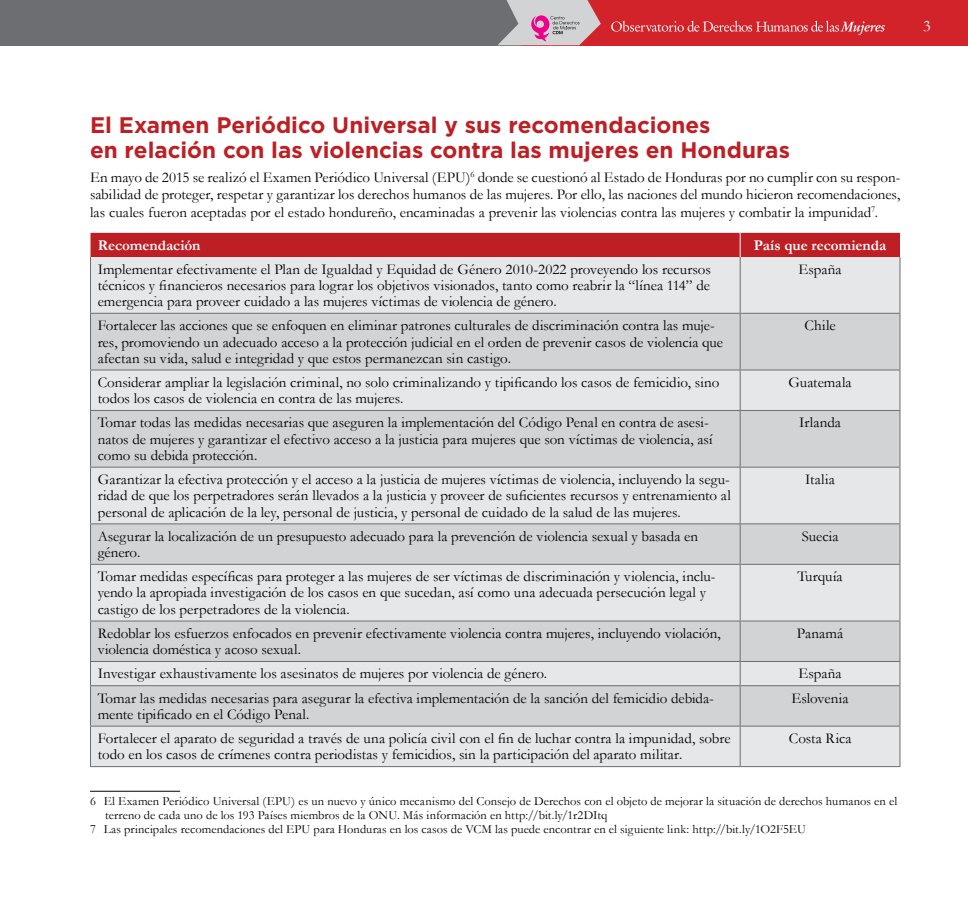
<style>
.page{position:relative;width:968px;height:900px;background:#fff}
.page>*{position:absolute;margin:0;border:0;box-sizing:border-box;transform-origin:0 0}
.t1{font:700 22.5px/25px "Gotham";color:#be1f24}
.t2{font:16.25px "Garamond";color:#fff}
.t3{font:15px/16.2px "Garamond";color:#000}
.t4{font:700 15px "Garamond";color:#fff}
.t5{font:12.5px "Garamond";letter-spacing:.005em;color:#000}
</style>
<div class="page">
<div style="left:0;top:0;width:968px;height:45px;background:#d2232a"></div>
<div style="left:0;top:0;width:520px;height:45px;background:#6d6e71"></div>
<svg style="left:611px;top:21px;width:273px;height:14px"></svg>
<svg style="left:498px;top:0;width:103px;height:45px"></svg>
<div style="left:91px;top:257px;width:808px;height:509px;background:#e6e7e8"></div>
<svg style="left:91px;top:314px;width:808px;height:412px;background:#d9dadb"></svg>
<hr style="left:90px;top:257px;width:1px;height:56px;background:#6d6e71">
<hr style="left:739px;top:257px;width:1px;height:56px;background:#6d6e71">
<hr style="left:899px;top:257px;width:1px;height:56px;background:#6d6e71">
<hr style="left:90px;top:313px;width:650px;height:1px;background:#6d6e71">
<hr style="left:90px;top:314px;width:1px;height:56px;background:#6d6e71">
<hr style="left:740px;top:313px;width:160px;height:1px;background:#6d6e71">
<hr style="left:739px;top:314px;width:1px;height:56px;background:#6d6e71">
<hr style="left:899px;top:314px;width:1px;height:56px;background:#6d6e71">
<hr style="left:90px;top:370px;width:650px;height:1px;background:#6d6e71">
<hr style="left:90px;top:370px;width:1px;height:40px;background:#6d6e71">
<hr style="left:740px;top:370px;width:160px;height:1px;background:#6d6e71">
<hr style="left:739px;top:370px;width:1px;height:40px;background:#6d6e71">
<hr style="left:899px;top:370px;width:1px;height:40px;background:#6d6e71">
<hr style="left:90px;top:410px;width:650px;height:1px;background:#6d6e71">
<hr style="left:90px;top:411px;width:1px;height:56px;background:#6d6e71">
<hr style="left:740px;top:410px;width:160px;height:1px;background:#6d6e71">
<hr style="left:739px;top:411px;width:1px;height:56px;background:#6d6e71">
<hr style="left:899px;top:411px;width:1px;height:56px;background:#6d6e71">
<hr style="left:90px;top:467px;width:650px;height:1px;background:#6d6e71">
<hr style="left:90px;top:468px;width:1px;height:55px;background:#6d6e71">
<hr style="left:740px;top:467px;width:160px;height:1px;background:#6d6e71">
<hr style="left:739px;top:468px;width:1px;height:55px;background:#6d6e71">
<hr style="left:899px;top:468px;width:1px;height:55px;background:#6d6e71">
<hr style="left:90px;top:523px;width:650px;height:1px;background:#6d6e71">
<hr style="left:90px;top:524px;width:1px;height:40px;background:#6d6e71">
<hr style="left:740px;top:523px;width:160px;height:1px;background:#6d6e71">
<hr style="left:739px;top:524px;width:1px;height:40px;background:#6d6e71">
<hr style="left:899px;top:524px;width:1px;height:40px;background:#6d6e71">
<hr style="left:90px;top:564px;width:650px;height:1px;background:#6d6e71">
<hr style="left:90px;top:565px;width:1px;height:56px;background:#6d6e71">
<hr style="left:740px;top:564px;width:160px;height:1px;background:#6d6e71">
<hr style="left:739px;top:565px;width:1px;height:56px;background:#6d6e71">
<hr style="left:899px;top:565px;width:1px;height:56px;background:#6d6e71">
<hr style="left:90px;top:621px;width:650px;height:1px;background:#6d6e71">
<hr style="left:90px;top:622px;width:1px;height:39px;background:#6d6e71">
<hr style="left:740px;top:621px;width:160px;height:1px;background:#6d6e71">
<hr style="left:739px;top:622px;width:1px;height:39px;background:#6d6e71">
<hr style="left:899px;top:622px;width:1px;height:39px;background:#6d6e71">
<hr style="left:90px;top:661px;width:650px;height:1px;background:#6d6e71">
<svg style="left:90px;top:662px;width:1px;height:23px"></svg>
<hr style="left:740px;top:661px;width:160px;height:1px;background:#6d6e71">
<svg style="left:739px;top:662px;width:1px;height:23px"></svg>
<svg style="left:899px;top:662px;width:1px;height:23px"></svg>
<hr style="left:90px;top:685px;width:650px;height:1px;background:#6d6e71">
<hr style="left:90px;top:686px;width:1px;height:40px;background:#6d6e71">
<hr style="left:740px;top:685px;width:160px;height:1px;background:#6d6e71">
<hr style="left:739px;top:686px;width:1px;height:40px;background:#6d6e71">
<hr style="left:899px;top:686px;width:1px;height:40px;background:#6d6e71">
<hr style="left:90px;top:726px;width:650px;height:1px;background:#6d6e71">
<hr style="left:90px;top:727px;width:1px;height:39px;background:#6d6e71">
<hr style="left:740px;top:726px;width:160px;height:1px;background:#6d6e71">
<hr style="left:739px;top:727px;width:1px;height:39px;background:#6d6e71">
<hr style="left:899px;top:727px;width:1px;height:39px;background:#6d6e71">
<hr style="left:90px;top:766px;width:650px;height:1px;background:#6d6e71">
<hr style="left:740px;top:766px;width:160px;height:1px;background:#6d6e71">
<div style="left:90px;top:233px;width:810px;height:24px;background:#be1f24"></div>
<hr style="left:90px;top:791px;width:90px;height:1px;background:#000">
<p class="t2" style="left:923px;top:16px;width:9px">3</p>
<h1 class="t1" style="left:90px;top:112px;width:701px">El Examen Periódico Universal y sus recomendaciones<br>en relación con las violencias contra las mujeres en Honduras</h1>
<p class="t3" style="left:90px;top:168px;width:812px;line-height:17.5px;text-align:justify">En mayo de 2015 se realizó el Examen Periódico Universal (EPU)<sup>6</sup> donde se cuestionó al Estado de Honduras por no cumplir con su respon&shy;sabilidad de proteger, respetar y garantizar los derechos humanos de las mujeres. Por ello, las naciones del mundo hicieron recomendaciones, las cuales fueron aceptadas por el estado hondureño, encaminadas a prevenir las violencias contra las mujeres y combatir la impunidad<sup>7</sup>.</p>
<p class="t4" style="left:98px;top:236px;width:104px">Recomendación</p>
<p class="t4" style="left:754px;top:236px;width:134px">País que recomienda</p>
<p class="t3" style="left:98px;top:261px;width:614px;text-align:justify">Implementar efectivamente el Plan de Igualdad y Equidad de Género 2010-2022 proveyendo los recursos técnicos y financieros necesarios para lograr los objetivos visionados, tanto como reabrir la “línea 114” de emergencia para proveer cuidado a las mujeres víctimas de violencia de género.</p>
<p class="t3" style="left:798px;top:261px;width:45px">España</p>
<p class="t3" style="left:98px;top:317px;width:627px">Fortalecer las acciones que se enfoquen en eliminar patrones culturales de discriminación contra las muje&shy;res, promoviendo un adecuado acceso a la protección judicial en el orden de prevenir casos de violencia que afectan su vida, salud e integridad y que estos permanezcan sin castigo.</p>
<p class="t3" style="left:804px;top:317px;width:33px">Chile</p>
<p class="t3" style="left:98px;top:374px;width:623px">Considerar ampliar la legislación criminal, no solo criminalizando y tipificando los casos de femicidio, sino todos los casos de violencia en contra de las mujeres.</p>
<p class="t3" style="left:788px;top:374px;width:65px">Guatemala</p>
<p class="t3" style="left:98px;top:414px;width:616px">Tomar todas las medidas necesarias que aseguren la implementación del Código Penal en contra de asesi&shy;natos de mujeres y garantizar el efectivo acceso a la justicia para mujeres que son víctimas de violencia, así como su debida protección.</p>
<p class="t3" style="left:799px;top:414px;width:43px">Irlanda</p>
<p class="t3" style="left:98px;top:471px;width:634px;text-align:justify">Garantizar la efectiva protección y el acceso a la justicia de mujeres víctimas de violencia, incluyendo la segu&shy;ridad de que los perpetradores serán llevados a la justicia y proveer de suficientes recursos y entrenamiento al personal de aplicación de la ley, personal de justicia, y personal de cuidado de la salud de las mujeres.</p>
<p class="t3" style="left:805px;top:471px;width:31px">Italia</p>
<p class="t3" style="left:98px;top:528px;width:602px">Asegurar la localización de un presupuesto adecuado para la prevención de violencia sexual y basada en género.</p>
<p class="t3" style="left:801px;top:528px;width:38px">Suecia</p>
<p class="t3" style="left:98px;top:568px;width:619px">Tomar medidas específicas para proteger a las mujeres de ser víctimas de discriminación y violencia, inclu&shy;yendo la apropiada investigación de los casos en que sucedan, así como una adecuada persecución legal y castigo de los perpetradores de la violencia.</p>
<p class="t3" style="left:797px;top:568px;width:47px">Turquía</p>
<p class="t3" style="left:98px;top:625px;width:624px">Redoblar los esfuerzos enfocados en prevenir efectivamente violencia contra mujeres, incluyendo violación, violencia doméstica y acoso sexual.</p>
<p class="t3" style="left:797px;top:625px;width:48px">Panamá</p>
<p class="t3" style="left:98px;top:665px;width:451px">Investigar exhaustivamente los asesinatos de mujeres por violencia de género.</p>
<p class="t3" style="left:798px;top:665px;width:45px">España</p>
<p class="t3" style="left:98px;top:690px;width:617px">Tomar las medidas necesarias para asegurar la efectiva implementación de la sanción del femicidio debida&shy;mente tipificado en el Código Penal.</p>
<p class="t3" style="left:791px;top:690px;width:58px">Eslovenia</p>
<p class="t3" style="left:98px;top:730px;width:634px">Fortalecer el aparato de seguridad a través de una policía civil con el fin de luchar contra la impunidad, sobre todo en los casos de crímenes contra periodistas y femicidios, sin la participación del aparato militar.</p>
<p class="t3" style="left:788px;top:730px;width:64px">Costa Rica</p>
<p class="t5" style="left:90px;top:794px;width:808px">6 El Examen Periódico Universal (EPU) es un nuevo y único mecanismo del Consejo de Derechos con el objeto de mejorar la situación de derechos humanos en el</p>
<p class="t5" style="left:105px;top:807px;width:503px">terreno de cada uno de los 193 Países miembros de la ONU. Más información en http://bit.ly/1r2DItq</p>
<p class="t5" style="left:90px;top:821px;width:717px">7 Las principales recomendaciones del EPU para Honduras en los casos de VCM las puede encontrar en el siguiente link: http://bit.ly/1O2F5EU</p>
</div>
